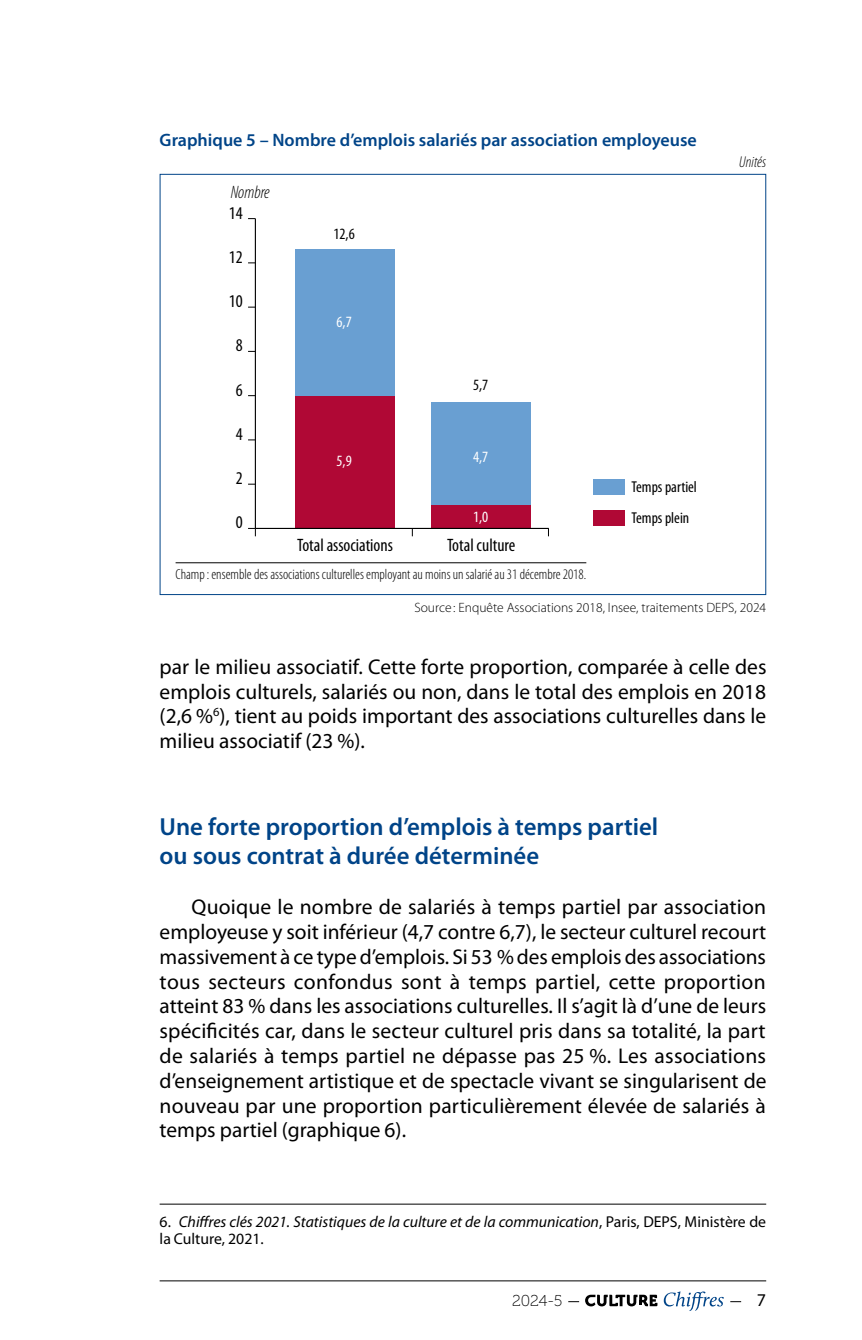
<style>
.page{position:relative;width:862px;height:1340px;background:#fff}
.page>*{position:absolute;margin:0;border:0;box-sizing:border-box;transform-origin:0 0}
.CE-CC-Inter-1{font:600 24.75px/29.2px "Myriad Pro";color:#048}
.CE-CC-Textecourant-9_5-11{font:21.38px/24.8px "Myriad Pro";color:#000;text-align:justify}
.TAB-GRAPH-Titre{font:600 18px "Myriad Pro";color:#048}
.t1{font:condensed 18px "Myriad Pro";color:#000}
.t2{font:italic 300 condensed 18px "Myriad Pro";color:#000}
.t3{font:18px "Myriad Pro";color:#000}
.CE-CC-Note{font:italic 15.75px/16.9px "Myriad Pro";color:#000}
.t4{font:condensed 15.75px/30.6px "Myriad Pro";color:#000}
.t5{font:condensed 15.75px "Myriad Pro";color:#fff}
.t6{font:15.75px "Museo 100";color:#000}
.TAB-GRAPH-Unités{font:italic 300 condensed 15.75px "Myriad Pro";color:#000}
.TAB-GRAPH-Note-1{font:300 condensed 14.62px "Myriad Pro";color:#000}
.TAB-GRAPH-Source{font:300 13.5px "Myriad Pro";color:#000}
.s1{font-style:normal}
</style>
<div class="page">
<hr style="left:159px;top:1280px;width:606px;height:1px;background:#000">
<svg style="left:585px;top:1294px;width:72px;height:12px"></svg>
<svg style="left:663px;top:1291px;width:60px;height:19px"></svg>
<hr style="left:159px;top:1203px;width:606px;height:1px;background:#000">
<div style="left:295px;top:249px;width:99px;height:147px;background:#699fd2"></div>
<div style="left:431px;top:402px;width:99px;height:103px;background:#699fd2"></div>
<div style="left:295px;top:396px;width:99px;height:132px;background:#b00835"></div>
<div style="left:431px;top:505px;width:99px;height:23px;background:#b00835"></div>
<hr style="left:255px;top:528px;width:293px;height:1px;background:#000">
<hr style="left:255px;top:219px;width:1px;height:309px;background:#000">
<svg style="left:248px;top:528px;width:8px;height:8px"></svg>
<div style="left:592px;top:479px;width:32px;height:16px;background:#699fd2"></div>
<div style="left:592px;top:510px;width:32px;height:16px;background:#b00835"></div>
<hr style="left:175px;top:562px;width:411px;height:1px;background:#000">
<p class="TAB-GRAPH-Titre" style="left:159px;top:128px;width:538px">Graphique 5 – Nombre d’emplois salariés par association employeuse</p>
<p class="t2" style="left:230px;top:181px;width:41px">Nombre</p>
<p class="t1" style="left:229px;top:202px;width:15px">14</p>
<p class="t1" style="left:229px;top:246px;width:15px">12</p>
<p class="t1" style="left:229px;top:290px;width:15px">10</p>
<p class="t1" style="left:236px;top:334px;width:8px">8</p>
<p class="t1" style="left:236px;top:379px;width:8px">6</p>
<p class="t1" style="left:236px;top:423px;width:8px">4</p>
<p class="t1" style="left:236px;top:467px;width:8px">2</p>
<p class="t1" style="left:236px;top:511px;width:8px">0</p>
<p class="t4" style="left:333px;top:218px;width:23px">12,6</p>
<p class="t5" style="left:336px;top:312px;width:17px">6,7</p>
<p class="t4" style="left:473px;top:369px;width:17px">5,7</p>
<p class="t5" style="left:336px;top:451px;width:17px">5,9</p>
<p class="t5" style="left:473px;top:447px;width:17px">4,7</p>
<p class="t1" style="left:297px;top:534px;width:97px">Total associations</p>
<p class="t5" style="left:473px;top:507px;width:17px">1,0</p>
<p class="t1" style="left:447px;top:534px;width:70px">Total culture</p>
<p class="TAB-GRAPH-Note-1" style="left:175px;top:565px;width:412px">Champ: ensemble des associations culturelles employant au moins un salarié au 31 décembre 2018.</p>
<p class="t4" style="left:631px;top:471px;width:67px">Temps partiel<br>Temps plein</p>
<p class="TAB-GRAPH-Unités" style="left:738px;top:152px;width:28px">Unités</p>
<p class="TAB-GRAPH-Source" style="left:414px;top:599px;width:353px">Source : Enquête Associations 2018, Insee, traitements DEPS, 2024</p>
<p class="CE-CC-Textecourant-9_5-11" style="left:159px;top:654px;width:608px">par le milieu associatif. Cette forte proportion, comparée à celle des emplois culturels, salariés ou non, dans le total des emplois en 2018 (2,6 %<sup>6</sup>), tient au poids important des associations culturelles dans le milieu associatif (23 %).</p>
<p class="CE-CC-Inter-1" style="left:159px;top:811px;width:500px">Une forte proportion d’emplois à temps partiel ou sous contrat à durée déterminée</p>
<p class="CE-CC-Textecourant-9_5-11" style="left:159px;top:894px;width:608px;text-indent:32px">Quoique le nombre de salariés à temps partiel par association employeuse y soit inférieur (4,7 contre 6,7), le secteur culturel recourt massivement à ce type d’emplois. Si 53 % des emplois des associations tous secteurs confondus sont à temps partiel, cette proportion atteint 83 % dans les associations culturelles. Il s’agit là d’une de leurs spécificités car, dans le secteur culturel pris dans sa totalité, la part de salariés à temps partiel ne dépasse pas 25 %. Les associations d’enseignement artistique et de spectacle vivant se singularisent de nouveau par une proportion particulièrement élevée de salariés à temps partiel (graphique 6).</p>
<p class="CE-CC-Note" style="left:159px;top:1213px;width:607px"><span class="s1">6.</span> Chiffres clés 2021. Statistiques de la culture et de la communication<span class="s1">, Paris, DEPS, Ministère de la Culture, 2021.</span></p>
<p class="t6" style="left:512px;top:1292px;width:52px">2024-5</p>
<p class="t3" style="left:756px;top:1289px;width:11px">7</p>
</div>
